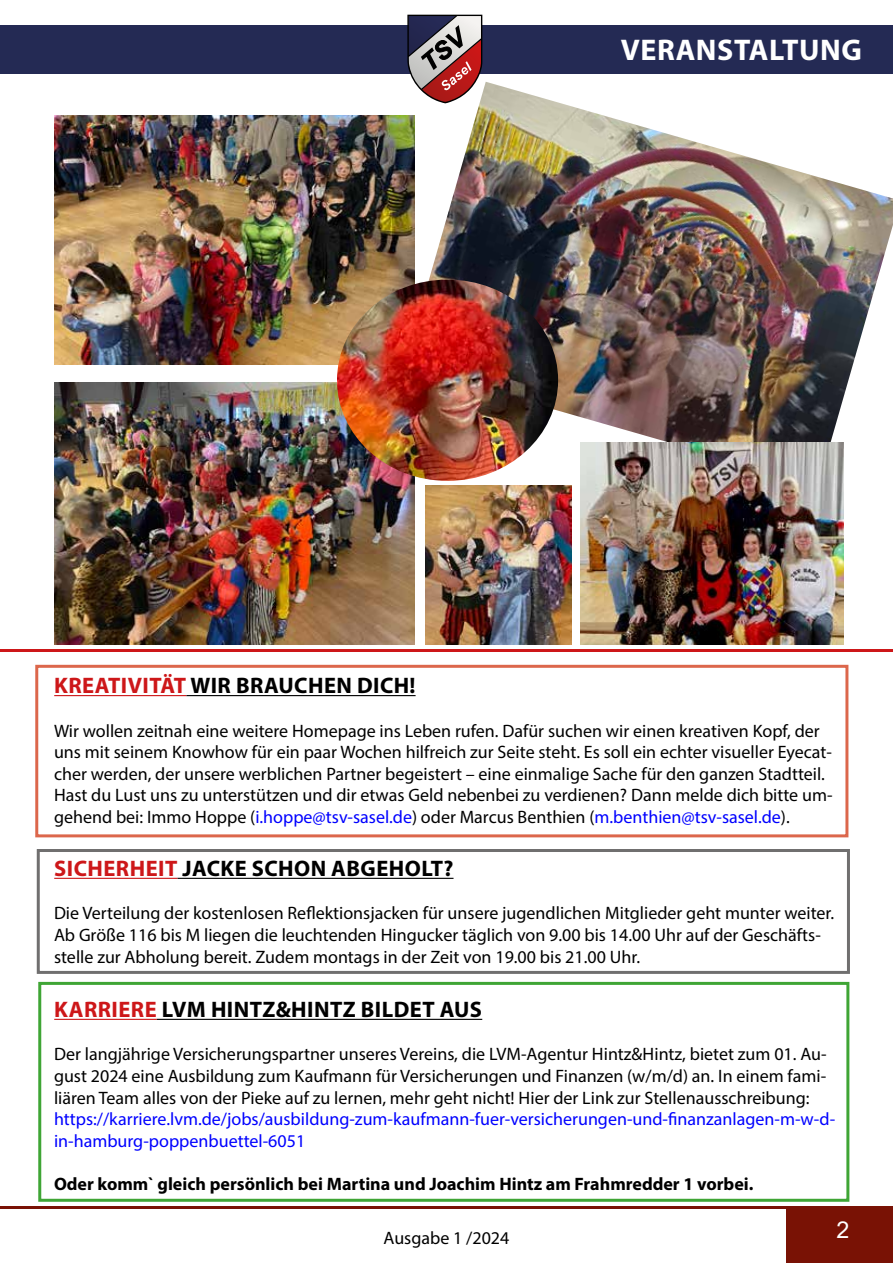
<style>
.page{position:relative;width:893px;height:1263px;background:#fff}
.page>*{position:absolute;margin:0;border:0;box-sizing:border-box;transform-origin:0 0}
.t1{font:700 30px "Myriad Pro";letter-spacing:.02em;color:#fff}
.t2{font:23.25px "Arial";color:#fff}
.t3{font:700 22.5px "Myriad Pro";letter-spacing:.02em;color:#000}
.t4{font:18px/21.6px "Myriad Pro";color:#000}
.t5{font:18px/21.6px "Myriad Pro";color:#00f}
.t6{font:700 18px "Myriad Pro";color:#000}
.s1{color:#cd1719}
.s2{color:#00f}
</style>
<div class="page">
<hr style="left:0;top:1206px;width:893px;height:3px;background:#791205">
<div style="left:0;top:26px;width:893px;height:48px;background:#242a54"></div>
<svg style="left:406px;top:15px;width:76px;height:67px"></svg>
<div style="left:787px;top:1208px;width:106px;height:55px;background:#791205"></div>
<div style="left:35px;top:665px;width:813px;height:172px;border:3px solid #dc674c"></div>
<img style="left:54px;top:383px;width:361px;height:262px">
<hr style="left:54px;top:695px;width:132px;height:1px;background:#cd1719">
<hr style="left:186px;top:695px;width:230px;height:1px;background:#000">
<hr style="left:54px;top:878px;width:124px;height:1px;background:#cd1719">
<hr style="left:178px;top:878px;width:275px;height:1px;background:#000">
<hr style="left:54px;top:1019px;width:103px;height:1px;background:#cd1719">
<hr style="left:157px;top:1019px;width:325px;height:1px;background:#000">
<img style="left:404px;top:82px;width:489px;height:403px">
<img style="left:580px;top:442px;width:264px;height:203px">
<img style="left:54px;top:115px;width:361px;height:249px">
<img style="left:337px;top:280px;width:221px;height:201px">
<img style="left:425px;top:485px;width:146px;height:160px">
<hr style="left:0;top:648px;width:893px;height:3px;background:#cd1719">
<div style="left:38px;top:982px;width:811px;height:220px;border:3px solid #3fa535"></div>
<div style="left:37px;top:849px;width:813px;height:125px;border:3px solid #706f6f"></div>
<h1 class="t1" style="left:621px;top:30px;width:243px">VERANSTALTUNG</h1>
<p class="t3" style="left:54px;top:671px;width:363px"><span class="s1">KREATIVITÄT</span> WIR BRAUCHEN DICH!</p>
<p class="t4" style="left:54px;top:719px;width:780px">Wir wollen zeitnah eine weitere Homepage ins Leben rufen. Dafür suchen wir einen kreativen Kopf, der uns mit seinem Knowhow für ein paar Wochen hilfreich zur Seite steht. Es soll ein echter visueller Eyecat&shy;cher werden, der unsere werblichen Partner begeistert – eine einmalige Sache für den ganzen Stadtteil.<br>Hast du Lust uns zu unterstützen und dir etwas Geld nebenbei zu verdienen? Dann melde dich bitte um&shy;gehend bei: Immo Hoppe (<span class="s2">i.hoppe@tsv-sasel.de</span>) oder Marcus Benthien (<span class="s2">m.benthien@tsv-sasel.de</span>).</p>
<p class="t3" style="left:54px;top:854px;width:401px"><span class="s1">SICHERHEIT</span> JACKE SCHON ABGEHOLT?</p>
<p class="t4" style="left:54px;top:902px;width:782px">Die Verteilung der kostenlosen Reflektionsjacken für unsere jugendlichen Mitglieder geht munter weiter.<br>Ab Größe 116 bis M liegen die leuchtenden Hingucker täglich von 9.00 bis 14.00 Uhr auf der Geschäfts&shy;stelle zur Abholung bereit. Zudem montags in der Zeit von 19.00 bis 21.00 Uhr.</p>
<p class="t3" style="left:54px;top:995px;width:429px"><span class="s1">KARRIERE</span> LVM HINTZ&amp;HINTZ BILDET AUS</p>
<p class="t4" style="left:54px;top:1043px;width:774px;text-align:justify">Der langjährige Versicherungspartner unseres Vereins, die LVM-Agentur Hintz&amp;Hintz, bietet zum 01. Au&shy;gust 2024 eine Ausbildung zum Kaufmann für Versicherungen und Finanzen (w/m/d) an. In einem fami&shy;liären Team alles von der Pieke auf zu lernen, mehr geht nicht! Hier der Link zur Stellenausschreibung:</p>
<p class="t5" style="left:54px;top:1108px;width:783px">https://karriere.lvm.de/jobs/ausbildung-zum-kaufmann-fuer-versicherungen-und-finanzanlagen-m-w-d&shy;in-hamburg-poppenbuettel-6051</p>
<p class="t6" style="left:54px;top:1172px;width:701px">Oder komm` gleich persönlich bei Martina und Joachim Hintz am Frahmredder 1 vorbei.</p>
<p class="t4" style="left:384px;top:1226px;width:127px">Ausgabe 1 /2024</p>
<p class="t2" style="left:836px;top:1214px;width:14px">2</p>
</div>
